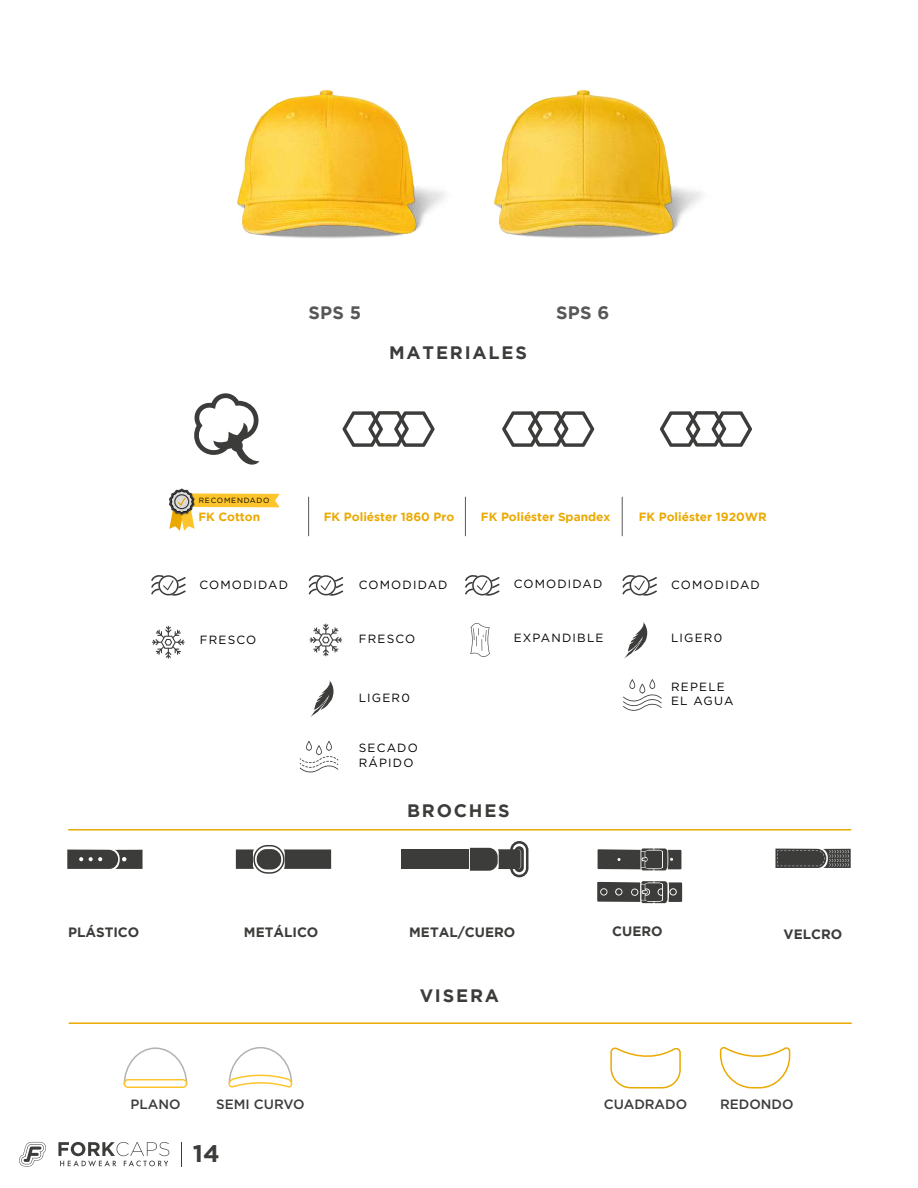
<style>
.page{position:relative;width:918px;height:1188px;background:#fff}
.page>*{position:absolute;margin:0;border:0;box-sizing:border-box;transform-origin:0 0}
.t1{font:700 24.15px "Gotham";color:#3c3c3b}
.t2{font:700 18px "Gotham";letter-spacing:.1em;color:#3c3c3b}
.t3{font:700 18px "Gotham";letter-spacing:.01em;color:#585756}
.t4{font:700 13.5px "Gotham";color:#3c3c3b}
.t5{font:500 13.5px "Gotham";color:#3c3c3b}
.t6{font:11.85px/14.2px "Gotham";letter-spacing:.1em;color:#000}
.t7{font:700 11.85px "Gotham";color:#eba900}
.t8{font:7.5px "Gotham";letter-spacing:.1em;color:#000}
</style>
<div class="page">
<img style="left:494px;top:90px;width:208px;height:149px">
<svg style="left:194px;top:393px;width:66px;height:72px"></svg>
<svg style="left:342px;top:411px;width:93px;height:36px"></svg>
<svg style="left:502px;top:411px;width:92px;height:36px"></svg>
<svg style="left:660px;top:411px;width:92px;height:36px"></svg>
<hr style="left:308px;top:497px;width:1px;height:39px;background:#585756">
<hr style="left:465px;top:497px;width:1px;height:39px;background:#585756">
<hr style="left:622px;top:497px;width:1px;height:39px;background:#585756">
<svg style="left:151px;top:575px;width:35px;height:21px"></svg>
<svg style="left:310px;top:680px;width:24px;height:37px"></svg>
<svg style="left:152px;top:626px;width:33px;height:33px"></svg>
<svg style="left:470px;top:623px;width:20px;height:34px"></svg>
<svg style="left:623px;top:679px;width:39px;height:32px"></svg>
<svg style="left:300px;top:741px;width:38px;height:31px"></svg>
<svg style="left:309px;top:575px;width:34px;height:21px"></svg>
<svg style="left:465px;top:575px;width:35px;height:21px"></svg>
<svg style="left:622px;top:575px;width:35px;height:21px"></svg>
<svg style="left:310px;top:624px;width:32px;height:32px"></svg>
<svg style="left:624px;top:622px;width:24px;height:37px"></svg>
<hr style="left:69px;top:1022px;width:782px;height:2px;background:#eba900">
<svg style="left:123px;top:1047px;width:65px;height:38px"></svg>
<div style="left:124px;top:1080px;width:63px;height:7px;background:#fff;border-radius:4px"></div>
<div style="left:124px;top:1079px;width:63px;height:9px;border:2px solid #fdc52b;border-radius:4px"></div>
<svg style="left:228px;top:1047px;width:65px;height:41px"></svg>
<svg style="left:610px;top:1047px;width:71px;height:42px"></svg>
<svg style="left:719px;top:1047px;width:72px;height:42px"></svg>
<img style="left:238px;top:90px;width:207px;height:149px">
<hr style="left:69px;top:829px;width:782px;height:2px;background:#eba900">
<svg style="left:67px;top:850px;width:76px;height:19px"></svg>
<div style="left:257px;top:849px;width:24px;height:21px;background:#3c3c3b;border-radius:10px"></div>
<div style="left:253px;top:845px;width:31px;height:29px;border:2px solid #3c3c3b;border-radius:13px"></div>
<svg style="left:236px;top:849px;width:18px;height:20px"></svg>
<svg style="left:284px;top:849px;width:47px;height:20px"></svg>
<svg style="left:598px;top:848px;width:83px;height:22px;background:#585857"></svg>
<svg style="left:597px;top:881px;width:85px;height:22px;background:#626261"></svg>
<div style="left:401px;top:849px;width:68px;height:20px;background:#3c3c3b"></div>
<svg style="left:470px;top:841px;width:58px;height:36px"></svg>
<svg style="left:775px;top:849px;width:76px;height:19px"></svg>
<svg style="left:169px;top:488px;width:111px;height:43px"></svg>
<svg style="left:19px;top:1142px;width:27px;height:25px"></svg>
<svg style="left:58px;top:1142px;width:111px;height:25px"></svg>
<svg style="left:181px;top:1142px;width:1px;height:25px"></svg>
<h2 class="t3" style="left:309px;top:303px;width:54px">SPS 5</h2>
<h2 class="t3" style="left:556px;top:302px;width:55px">SPS 6</h2>
<h2 class="t2" style="left:389px;top:342px;width:139px">MATERIALES</h2>
<p class="t8" style="left:199px;top:496px;width:72px">RECOMENDADO</p>
<p class="t7" style="left:198px;top:509px;width:63px">FK Cotton</p>
<p class="t7" style="left:324px;top:509px;width:132px">FK Poliéster 1860 Pro</p>
<p class="t7" style="left:481px;top:509px;width:131px">FK Poliéster Spandex</p>
<p class="t7" style="left:639px;top:509px;width:129px">FK Poliéster 1920WR</p>
<p class="t6" style="left:199px;top:577px;width:90px">COMODIDAD</p>
<p class="t6" style="left:359px;top:577px;width:90px">COMODIDAD</p>
<p class="t6" style="left:200px;top:633px;width:58px">FRESCO</p>
<p class="t6" style="left:359px;top:631px;width:58px">FRESCO</p>
<p class="t6" style="left:359px;top:691px;width:53px">LIGER0</p>
<p class="t6" style="left:359px;top:741px;width:61px">SECADO<br>RÁPIDO</p>
<p class="t6" style="left:514px;top:577px;width:90px">COMODIDAD</p>
<p class="t6" style="left:514px;top:631px;width:91px">EXPANDIBLE</p>
<h2 class="t2" style="left:407px;top:800px;width:104px">BROCHES</h2>
<p class="t6" style="left:671px;top:577px;width:90px">COMODIDAD</p>
<p class="t6" style="left:671px;top:631px;width:53px">LIGER0</p>
<p class="t6" style="left:671px;top:679px;width:64px">REPELE<br>EL AGUA</p>
<p class="t4" style="left:68px;top:924px;width:73px">PLÁSTICO</p>
<p class="t4" style="left:244px;top:924px;width:76px">METÁLICO</p>
<p class="t4" style="left:409px;top:924px;width:108px">METAL/CUERO</p>
<p class="t4" style="left:612px;top:924px;width:52px">CUERO</p>
<p class="t4" style="left:784px;top:926px;width:60px">VELCRO</p>
<h2 class="t2" style="left:420px;top:985px;width:81px">VISERA</h2>
<p class="t5" style="left:130px;top:1095px;width:52px">PLANO</p>
<p class="t5" style="left:216px;top:1095px;width:90px">SEMI CURVO</p>
<p class="t5" style="left:604px;top:1095px;width:85px">CUADRADO</p>
<p class="t5" style="left:720px;top:1095px;width:75px">REDONDO</p>
<h1 class="t1" style="left:193px;top:1140px;width:28px">14</h1>
</div>
